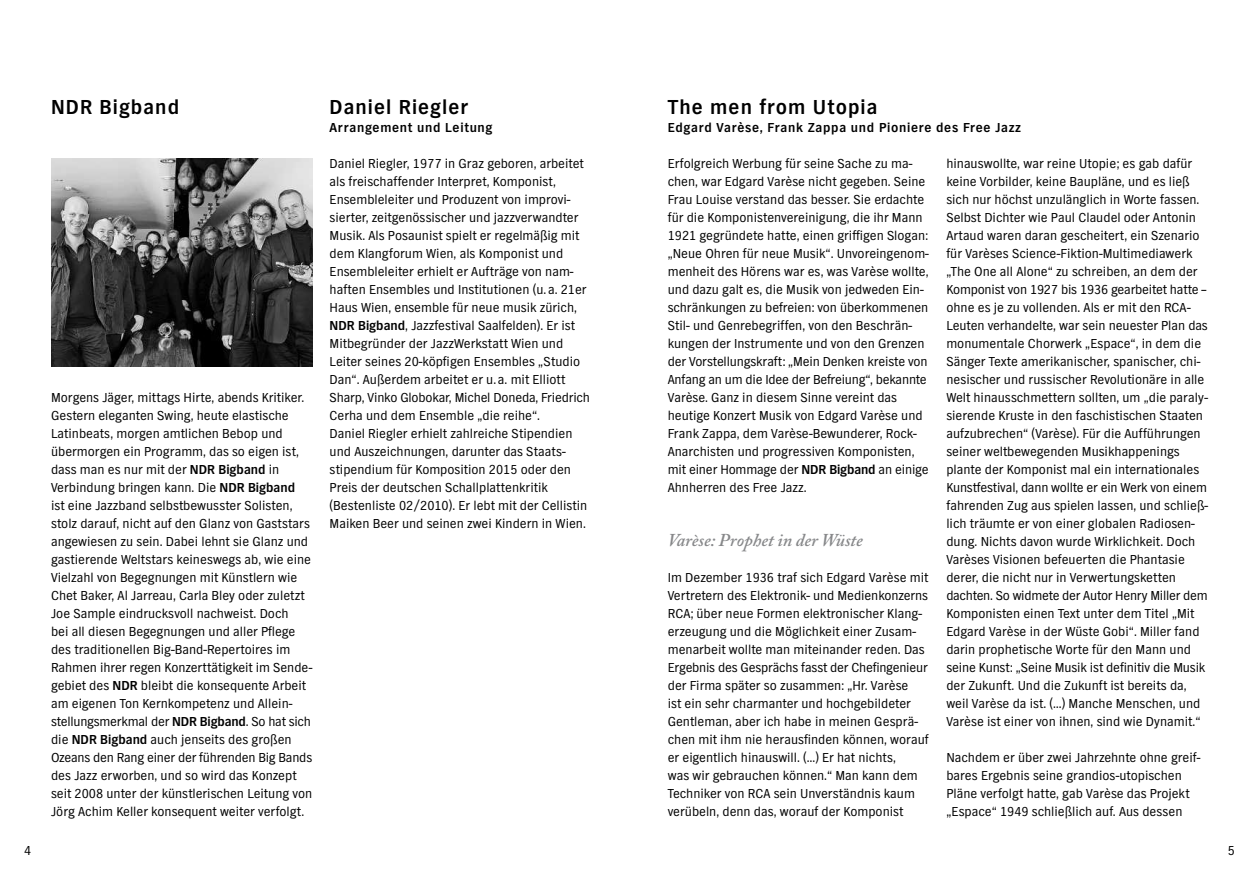
<style>
.page{position:relative;width:1259px;height:893px;background:#fff}
.page>*{position:absolute;margin:0;border:0;box-sizing:border-box;transform-origin:0 0}
.t1{font:700 21px "NDR Sans";letter-spacing:.05em;color:#000}
.t2{font:italic 600 18px "Adobe Caslon Pro";color:#87888a}
.t3{font:13.5px/18px "NDR Sans";color:#000}
.t4{font:700 13.5px "NDR Sans";letter-spacing:.05em;color:#000}
.s1{font-weight:700}
</style>
<div class="page">
<img style="left:51px;top:158px;width:262px;height:208px">
<p class="t3" style="left:24px;top:841px;width:9px">4</p>
<h1 class="t1" style="left:51px;top:96px;width:130px">NDR Bigband</h1>
<h1 class="t1" style="left:330px;top:96px;width:140px">Daniel Riegler</h1>
<p class="t4" style="left:330px;top:120px;width:164px">Arrangement und Leitung</p>
<p class="t3" style="left:51px;top:389px;width:263px">Morgens Jäger, mittags Hirte, abends Kritiker.<br>Gestern eleganten Swing, heute elastische Latinbeats, morgen amtlichen Bebop und übermorgen ein Programm, das so eigen ist, dass man es nur mit der <span class="s1">NDR Bigband</span> in Verbindung bringen kann. Die <span class="s1">NDR Bigband<br></span>ist eine Jazzband selbstbewusster Solisten, stolz darauf, nicht auf den Glanz von Gaststars angewiesen zu sein. Dabei lehnt sie Glanz und gastierende Weltstars keineswegs ab, wie eine Vielzahl von Begegnungen mit Künstlern wie Chet Baker, Al Jarreau, Carla Bley oder zuletzt Joe Sample eindrucksvoll nachweist. Doch<br>bei all diesen Begegnungen und aller Pflege des traditionellen Big-Band-Repertoires im Rahmen ihrer regen Konzerttätigkeit im Sende&shy;gebiet des <span class="s1">NDR</span> bleibt die konsequente Arbeit am eigenen Ton Kernkompetenz und Allein&shy;stellungsmerkmal der <span class="s1">NDR Bigband</span>. So hat sich die <span class="s1">NDR Bigband</span> auch jenseits des großen Ozeans den Rang einer der führenden Big Bands des Jazz erworben, und so wird das Konzept seit 2008 unter der künstlerischen Leitung von Jörg Achim Keller konsequent weiter verfolgt.</p>
<p class="t3" style="left:330px;top:155px;width:262px">Daniel Riegler, 1977 in Graz geboren, arbeitet als freischaffender Interpret, Komponist, Ensembleleiter und Produzent von improvi&shy;sierter, zeitgenössischer und jazzverwandter Musik. Als Posaunist spielt er regelmäßig mit dem Klangforum Wien, als Komponist und Ensembleleiter erhielt er Aufträge von nam&shy;haften Ensembles und Institutionen (u. a. 21er Haus Wien, ensemble für neue musik zürich, <span class="s1">NDR Bigband</span>, Jazzfestival Saalfelden). Er ist Mitbegründer der JazzWerkstatt Wien und Leiter seines 20-köpfigen Ensembles „Studio Dan“. Außerdem arbeitet er u. a. mit Elliott Sharp, Vinko Globokar, Michel Doneda, Friedrich Cerha und dem Ensemble „die reihe“.<br>Daniel Riegler erhielt zahlreiche Stipendien und Auszeichnungen, darunter das Staats&shy;stipendium für Komposition 2015 oder den Preis der deutschen Schallplattenkritik (Bestenliste 02/2010). Er lebt mit der Cellistin Maiken Beer und seinen zwei Kindern in Wien.</p>
<h1 class="t1" style="left:668px;top:96px;width:211px">The men from Utopia</h1>
<p class="t4" style="left:668px;top:120px;width:355px">Edgard Varèse, Frank Zappa und Pioniere des Free Jazz</p>
<p class="t3" style="left:668px;top:155px;width:263px">Erfolgreich Werbung für seine Sache zu ma&shy;chen, war Edgard Varèse nicht gegeben. Seine Frau Louise verstand das besser. Sie erdachte für die Komponistenvereinigung, die ihr Mann 1921 gegründete hatte, einen griffigen Slogan: „Neue Ohren für neue Musik“. Unvoreingenom&shy;menheit des Hörens war es, was Varèse wollte, und dazu galt es, die Musik von jedweden Ein&shy;schränkungen zu befreien: von überkommenen Stil- und Genrebegriffen, von den Beschrän&shy;kungen der Instrumente und von den Grenzen der Vorstellungskraft: „Mein Denken kreiste von Anfang an um die Idee der Befreiung“, bekannte Varèse. Ganz in diesem Sinne vereint das heutige Konzert Musik von Edgard Varèse und Frank Zappa, dem Varèse-Bewunderer, Rock-Anarchisten und progressiven Komponisten, mit einer Hommage der <span class="s1">NDR Bigband</span> an einige Ahnherren des Free Jazz.</p>
<h2 class="t2" style="left:668px;top:530px;width:196px">Varèse: Prophet in der Wüste</h2>
<p class="t3" style="left:668px;top:569px;width:262px">Im Dezember 1936 traf sich Edgard Varèse mit Vertretern des Elektronik- und Medienkonzerns RCA; über neue Formen elektronischer Klang&shy;erzeugung und die Möglichkeit einer Zusam&shy;menarbeit wollte man miteinander reden. Das Ergebnis des Gesprächs fasst der Chefingenieur der Firma später so zusammen: „Hr. Varèse<br>ist ein sehr charmanter und hochgebildeter Gentleman, aber ich habe in meinen Gesprä&shy;chen mit ihm nie herausfinden können, worauf er eigentlich hinauswill. (…) Er hat nichts,<br>was wir gebrauchen können.“ Man kann dem Techniker von RCA sein Unverständnis kaum verübeln, denn das, worauf der Komponist</p>
<p class="t3" style="left:946px;top:155px;width:263px">hinauswollte, war reine Utopie; es gab dafür keine Vorbilder, keine Baupläne, und es ließ sich nur höchst unzulänglich in Worte fassen.<br>Selbst Dichter wie Paul Claudel oder Antonin Artaud waren daran gescheitert, ein Szenario für Varèses Science-Fiktion-Multimediawerk „The One all Alone“ zu schreiben, an dem der Komponist von 1927 bis 1936 gearbeitet hatte – ohne es je zu vollenden. Als er mit den RCA-Leuten verhandelte, war sein neuester Plan das monumentale Chorwerk „Espace“, in dem die Sänger Texte amerikanischer, spanischer, chi&shy;nesischer und russischer Revolutionäre in alle Welt hinausschmettern sollten, um „die paraly&shy;sierende Kruste in den faschistischen Staaten aufzubrechen“ (Varèse). Für die Aufführungen seiner weltbewegenden Musikhappenings plante der Komponist mal ein internationales Kunstfestival, dann wollte er ein Werk von einem fahrenden Zug aus spielen lassen, und schließ&shy;lich träumte er von einer globalen Radio sen&shy;dung. Nichts davon wurde Wirklichkeit. Doch Varèses Visionen befeuerten die Phantasie derer, die nicht nur in Verwertungsketten dachten. So widmete der Autor Henry Miller dem Komponisten einen Text unter dem Titel „Mit Edgard Varèse in der Wüste Gobi“. Miller fand darin prophetische Worte für den Mann und seine Kunst: „Seine Musik ist definitiv die Musik der Zukunft. Und die Zukunft ist bereits da, weil Varèse da ist. (…) Manche Menschen, und Varèse ist einer von ihnen, sind wie Dynamit.“</p>
<p class="t3" style="left:946px;top:749px;width:256px">Nachdem er über zwei Jahrzehnte ohne greif&shy;bares Ergebnis seine grandios-utopischen Pläne verfolgt hatte, gab Varèse das Projekt „Espace“ 1949 schließlich auf. Aus dessen</p>
<p class="t3" style="left:1227px;top:841px;width:9px">5</p>
</div>
